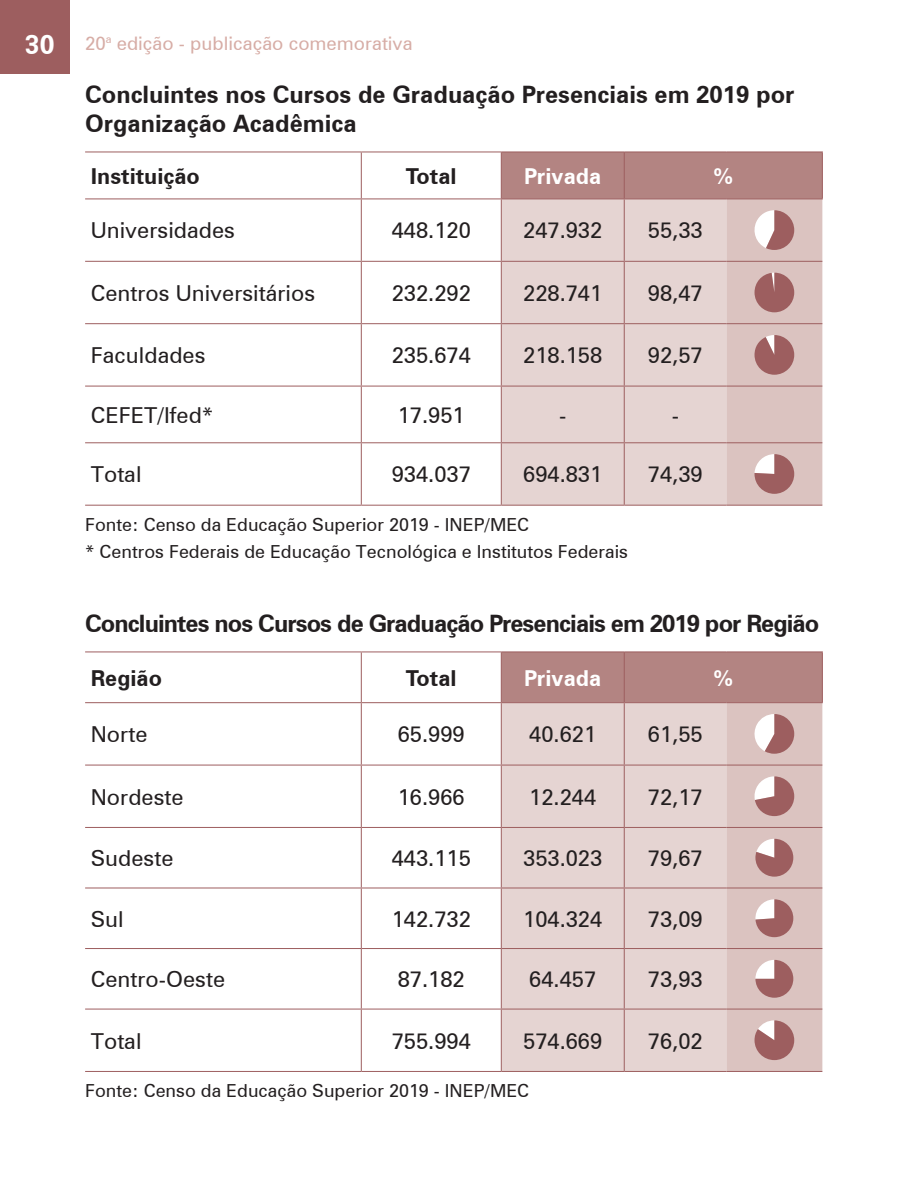
<style>
.page{position:relative;width:908px;height:1191px;background:#fff}
.page>*{position:absolute;margin:0;border:0;box-sizing:border-box;transform-origin:0 0}
.t1{font:700 24px/28.8px "Zurich BT";color:#231f20}
.t2{font:700 24px "Zurich BT";letter-spacing:-.04em;color:#231f20}
.t3{font:22px "Zurich BT";color:#231f20}
.t4{font:700 22px "Zurich BT";color:#231f20}
.t5{font:700 22px "Zurich BT";color:#fff}
.t6{font:18.6px "Zurich BT";color:#d7ada6}
.t7{font:18px/27.2px "Zurich BT";color:#231f20}
.s1{font-weight:700;font-size:26.6px;color:#fff}
</style>
<div class="page">
<div style="left:0;top:0;width:70px;height:74px;background:#9d5e5f"></div>
<hr style="left:85px;top:151px;width:276px;height:1px;background:#9d5e5f">
<hr style="left:360px;top:152px;width:1px;height:46px;background:#9d5e5f">
<hr style="left:361px;top:151px;width:140px;height:1px;background:#9d5e5f">
<hr style="left:500px;top:152px;width:1px;height:46px;background:#9d5e5f">
<hr style="left:501px;top:151px;width:123px;height:1px;background:#9d5e5f">
<hr style="left:624px;top:151px;width:102px;height:1px;background:#9d5e5f">
<hr style="left:726px;top:151px;width:96px;height:1px;background:#9d5e5f">
<hr style="left:85px;top:198px;width:276px;height:1px;background:#9d5e5f">
<hr style="left:360px;top:199px;width:1px;height:62px;background:#9d5e5f">
<hr style="left:361px;top:198px;width:140px;height:1px;background:#9d5e5f">
<hr style="left:500px;top:199px;width:1px;height:62px;background:#9d5e5f">
<hr style="left:85px;top:261px;width:276px;height:1px;background:#9d5e5f">
<hr style="left:85px;top:323px;width:276px;height:1px;background:#9d5e5f">
<hr style="left:85px;top:385px;width:276px;height:1px;background:#9d5e5f">
<hr style="left:360px;top:262px;width:1px;height:61px;background:#9d5e5f">
<hr style="left:360px;top:324px;width:1px;height:61px;background:#9d5e5f">
<hr style="left:360px;top:386px;width:1px;height:56px;background:#9d5e5f">
<hr style="left:361px;top:261px;width:140px;height:1px;background:#9d5e5f">
<hr style="left:361px;top:323px;width:140px;height:1px;background:#9d5e5f">
<hr style="left:361px;top:385px;width:140px;height:1px;background:#9d5e5f">
<hr style="left:500px;top:262px;width:1px;height:61px;background:#9d5e5f">
<hr style="left:500px;top:324px;width:1px;height:61px;background:#9d5e5f">
<hr style="left:500px;top:386px;width:1px;height:56px;background:#9d5e5f">
<hr style="left:85px;top:442px;width:276px;height:1px;background:#9d5e5f">
<hr style="left:85px;top:504px;width:276px;height:1px;background:#9d5e5f">
<hr style="left:360px;top:443px;width:1px;height:61px;background:#9d5e5f">
<hr style="left:361px;top:442px;width:140px;height:1px;background:#9d5e5f">
<hr style="left:361px;top:504px;width:140px;height:1px;background:#9d5e5f">
<hr style="left:500px;top:443px;width:1px;height:61px;background:#9d5e5f">
<svg style="left:501px;top:152px;width:321px;height:353px;background:#d8c0be"></svg>
<svg style="left:754px;top:454px;width:39px;height:40px"></svg>
<hr style="left:85px;top:651px;width:276px;height:1px;background:#9d5e5f">
<hr style="left:360px;top:652px;width:1px;height:50px;background:#9d5e5f">
<hr style="left:361px;top:651px;width:140px;height:1px;background:#9d5e5f">
<hr style="left:500px;top:652px;width:1px;height:50px;background:#9d5e5f">
<hr style="left:501px;top:651px;width:123px;height:1px;background:#9d5e5f">
<hr style="left:624px;top:651px;width:102px;height:1px;background:#9d5e5f">
<hr style="left:726px;top:651px;width:96px;height:1px;background:#9d5e5f">
<hr style="left:85px;top:702px;width:276px;height:1px;background:#9d5e5f">
<hr style="left:360px;top:703px;width:1px;height:61px;background:#9d5e5f">
<hr style="left:361px;top:702px;width:140px;height:1px;background:#9d5e5f">
<hr style="left:500px;top:703px;width:1px;height:61px;background:#9d5e5f">
<hr style="left:85px;top:764px;width:276px;height:1px;background:#9d5e5f">
<hr style="left:85px;top:827px;width:276px;height:1px;background:#9d5e5f">
<hr style="left:85px;top:887px;width:276px;height:1px;background:#9d5e5f">
<hr style="left:85px;top:948px;width:276px;height:1px;background:#9d5e5f">
<hr style="left:360px;top:765px;width:1px;height:62px;background:#9d5e5f">
<hr style="left:360px;top:828px;width:1px;height:59px;background:#9d5e5f">
<hr style="left:360px;top:888px;width:1px;height:60px;background:#9d5e5f">
<hr style="left:360px;top:949px;width:1px;height:59px;background:#9d5e5f">
<hr style="left:361px;top:764px;width:140px;height:1px;background:#9d5e5f">
<hr style="left:361px;top:827px;width:140px;height:1px;background:#9d5e5f">
<hr style="left:361px;top:887px;width:140px;height:1px;background:#9d5e5f">
<hr style="left:361px;top:948px;width:140px;height:1px;background:#9d5e5f">
<hr style="left:500px;top:765px;width:1px;height:62px;background:#9d5e5f">
<hr style="left:500px;top:828px;width:1px;height:59px;background:#9d5e5f">
<hr style="left:500px;top:888px;width:1px;height:60px;background:#9d5e5f">
<hr style="left:500px;top:949px;width:1px;height:59px;background:#9d5e5f">
<hr style="left:85px;top:1008px;width:276px;height:1px;background:#9d5e5f">
<hr style="left:85px;top:1071px;width:276px;height:1px;background:#9d5e5f">
<hr style="left:360px;top:1009px;width:1px;height:62px;background:#9d5e5f">
<hr style="left:361px;top:1008px;width:140px;height:1px;background:#9d5e5f">
<hr style="left:361px;top:1071px;width:140px;height:1px;background:#9d5e5f">
<hr style="left:500px;top:1009px;width:1px;height:62px;background:#9d5e5f">
<hr style="left:501px;top:1071px;width:123px;height:1px;background:#9d5e5f">
<hr style="left:624px;top:1071px;width:102px;height:1px;background:#9d5e5f">
<hr style="left:726px;top:1071px;width:96px;height:1px;background:#9d5e5f">
<svg style="left:501px;top:652px;width:321px;height:419px;background:#d8bfbd"></svg>
<p class="t6" style="left:25px;top:30px;width:389px"><span class="s1">30</span> 20<sup>a</sup> edição - publicação comemorativa</p>
<p class="t1" style="left:85px;top:80px;width:710px">Concluintes nos Cursos de Graduação Presenciais em 2019 por<br>Organização Acadêmica</p>
<p class="t4" style="left:91px;top:163px;width:110px">Instituição</p>
<p class="t4" style="left:406px;top:163px;width:52px">Total</p>
<p class="t5" style="left:524px;top:163px;width:79px">Privada</p>
<p class="t5" style="left:712px;top:163px;width:23px">%</p>
<p class="t3" style="left:91px;top:215px;width:146px">Universidades</p>
<p class="t3" style="left:391px;top:215px;width:81px">448.120</p>
<p class="t3" style="left:523px;top:215px;width:81px">247.932</p>
<p class="t3" style="left:647px;top:215px;width:56px">55,33</p>
<p class="t3" style="left:91px;top:277px;width:226px">Centros Universitários</p>
<p class="t3" style="left:391px;top:277px;width:81px">232.292</p>
<p class="t3" style="left:523px;top:277px;width:81px">228.741</p>
<p class="t3" style="left:647px;top:277px;width:56px">98,47</p>
<p class="t3" style="left:91px;top:340px;width:116px">Faculdades</p>
<p class="t3" style="left:391px;top:340px;width:81px">235.674</p>
<p class="t3" style="left:523px;top:340px;width:81px">218.158</p>
<p class="t3" style="left:647px;top:340px;width:56px">92,57</p>
<p class="t3" style="left:91px;top:399px;width:124px">CEFET/Ifed*</p>
<p class="t3" style="left:397px;top:399px;width:68px">17.951</p>
<p class="t3" style="left:559px;top:399px;width:9px">-</p>
<p class="t3" style="left:671px;top:399px;width:9px">-</p>
<p class="t3" style="left:91px;top:459px;width:52px">Total</p>
<p class="t3" style="left:391px;top:459px;width:81px">934.037</p>
<p class="t3" style="left:523px;top:459px;width:81px">694.831</p>
<p class="t3" style="left:647px;top:459px;width:56px">74,39</p>
<p class="t7" style="left:85px;top:510px;width:544px">Fonte: Censo da Educação Superior 2019 - INEP/MEC<br>* Centros Federais de Educação Tecnológica e Institutos Federais</p>
<p class="t2" style="left:85px;top:609px;width:735px">Concluintes nos Cursos de Graduação Presenciais em 2019 por Região</p>
<p class="t4" style="left:91px;top:664px;width:73px">Região</p>
<p class="t4" style="left:406px;top:664px;width:52px">Total</p>
<p class="t5" style="left:524px;top:664px;width:79px">Privada</p>
<p class="t5" style="left:712px;top:664px;width:23px">%</p>
<p class="t3" style="left:91px;top:719px;width:58px">Norte</p>
<p class="t3" style="left:397px;top:719px;width:68px">65.999</p>
<p class="t3" style="left:529px;top:719px;width:68px">40.621</p>
<p class="t3" style="left:647px;top:719px;width:56px">61,55</p>
<p class="t3" style="left:91px;top:781px;width:94px">Nordeste</p>
<p class="t3" style="left:397px;top:781px;width:68px">16.966</p>
<p class="t3" style="left:529px;top:781px;width:68px">12.244</p>
<p class="t3" style="left:647px;top:781px;width:56px">72,17</p>
<p class="t3" style="left:91px;top:842px;width:84px">Sudeste</p>
<p class="t3" style="left:391px;top:842px;width:81px">443.115</p>
<p class="t3" style="left:523px;top:842px;width:81px">353.023</p>
<p class="t3" style="left:647px;top:842px;width:56px">79,67</p>
<p class="t3" style="left:91px;top:903px;width:34px">Sul</p>
<p class="t3" style="left:391px;top:903px;width:81px">142.732</p>
<p class="t3" style="left:523px;top:903px;width:81px">104.324</p>
<p class="t3" style="left:647px;top:903px;width:56px">73,09</p>
<p class="t3" style="left:91px;top:963px;width:136px">Centro-Oeste</p>
<p class="t3" style="left:397px;top:963px;width:68px">87.182</p>
<p class="t3" style="left:529px;top:963px;width:68px">64.457</p>
<p class="t3" style="left:647px;top:963px;width:56px">73,93</p>
<p class="t3" style="left:91px;top:1025px;width:52px">Total</p>
<p class="t3" style="left:391px;top:1025px;width:81px">755.994</p>
<p class="t3" style="left:523px;top:1025px;width:81px">574.669</p>
<p class="t3" style="left:647px;top:1025px;width:56px">76,02</p>
<p class="t7" style="left:85px;top:1076px;width:445px">Fonte: Censo da Educação Superior 2019 - INEP/MEC</p>
</div>
